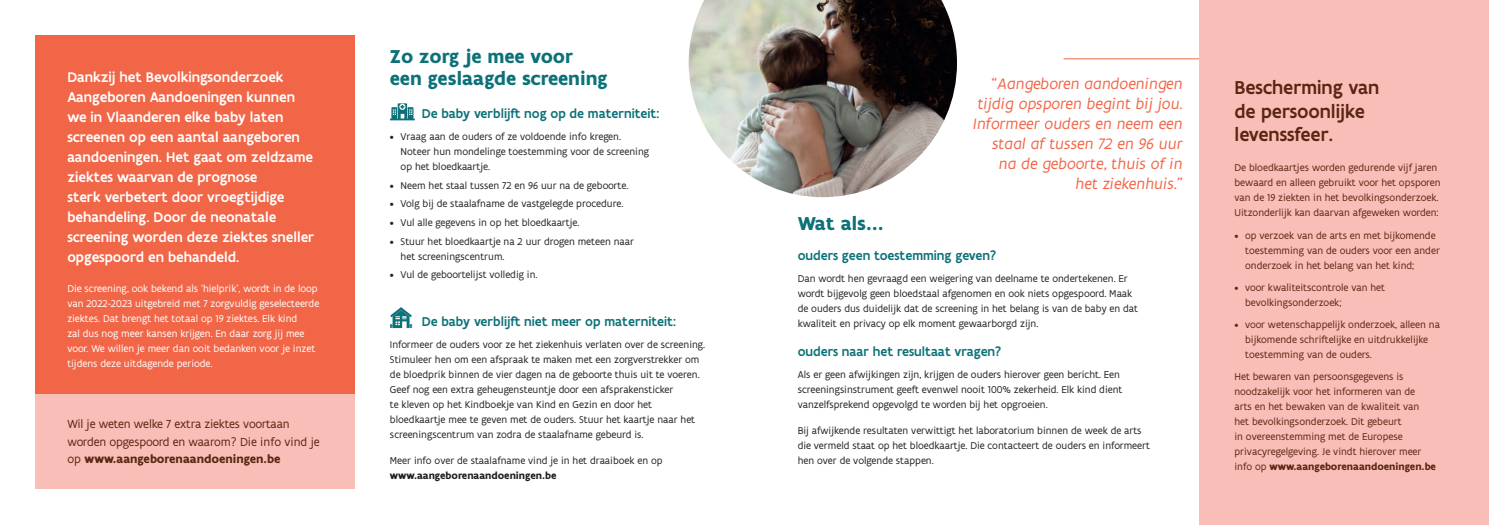
<style>
.page{position:relative;width:1489px;height:525px;background:#fff}
.page>*{position:absolute;margin:0;border:0;box-sizing:border-box;transform-origin:0 0}
.t1{font:700 20px "Flanders Art Sans";color:#0c7178}
.t2{font:500 20px/23.8px "Flanders Art Sans";color:#582612}
.t3{font:italic 16.25px/20px "Flanders Art Sans";color:#f26648;text-align:right}
.t4{font:500 15px/20px "Flanders Art Sans";color:#fff}
.t5{font:500 13.75px "Flanders Art Sans";color:#0c7178}
.t6{font:12.5px/17.5px "Flanders Art Sans";letter-spacing:-.01em;color:#582612}
.t7{font:10.62px/15px "Flanders Art Sans";color:#231f20}
.t8{font:10.62px/15px "Flanders Art Sans";color:#582612}
.t9{font:10.62px/15px "Flanders Art Sans";color:#fff}
.t10{font:700 10.62px "Flanders Art Sans";color:#231f20}
.s1{font-weight:700}
</style>
<div class="page">
<div style="left:35px;top:35px;width:319px;height:406px;background:#f26648"></div>
<svg style="left:390px;top:307px;width:22px;height:21px"></svg>
<div style="left:35px;top:394px;width:319px;height:95px;background:#f9beb7"></div>
<div style="left:1199px;top:0;width:289px;height:524px;background:#f9beb7"></div>
<svg style="left:390px;top:103px;width:25px;height:17px"></svg>
<img style="left:688px;top:0;width:269px;height:197px">
<hr style="left:1063px;top:58px;width:135px;height:1px;background:#f26648">
<h1 class="t1" style="left:390px;top:43px;width:184px">Zo zorg je mee voor</h1>
<h3 class="t4" style="left:67px;top:67px;width:218px">Dankzij het Bevolkingsonderzoek</h3>
<h1 class="t1" style="left:390px;top:66px;width:219px">een geslaagde screening</h1>
<p class="t4" style="left:67px;top:87px;width:248px">Aangeboren Aandoeningen kunnen we in Vlaanderen elke baby laten screenen op een aantal aangeboren aandoeningen. Het gaat om zeldzame ziektes waarvan de prognose<br>sterk verbetert door vroegtijdige behandeling. Door de neonatale screening worden deze ziektes sneller opgespoord en behandeld.</p>
<p class="t9" style="left:67px;top:281px;width:253px">Die screening, ook bekend als ‘hielprik’, wordt in de loop van 2022-2023 uitgebreid met 7 zorgvuldig geselecteerde ziektes. Dat brengt het totaal op 19 ziektes. Elk kind<br>zal dus nog meer kansen krijgen. En daar zorg jij mee voor. We willen je meer dan ooit bedanken voor je inzet tijdens deze uitdagende periode.</p>
<p class="t5" style="left:422px;top:105px;width:239px">De baby verblijft nog op de materniteit:</p>
<p class="t7" style="left:400px;top:129px;width:250px;text-indent:-11px">• Vraag aan de ouders of ze voldoende info kregen.<br>Noteer hun mondelinge toestemming voor de screening op het bloedkaartje.</p>
<p class="t7" style="left:390px;top:177px;width:240px">• Neem het staal tussen 72 en 96 uur na de geboorte.</p>
<p class="t7" style="left:390px;top:196px;width:235px">• Volg bij de staalafname de vastgelegde procedure.</p>
<p class="t7" style="left:390px;top:215px;width:191px">• Vul alle gegevens in op het bloedkaartje.</p>
<p class="t7" style="left:400px;top:233px;width:235px;text-indent:-11px">• Stuur het bloedkaartje na 2 uur drogen meteen naar het screeningscentrum.</p>
<p class="t7" style="left:390px;top:267px;width:149px">• Vul de geboortelijst volledig in.</p>
<p class="t5" style="left:422px;top:312px;width:255px">De baby verblijft niet meer op materniteit:</p>
<p class="t7" style="left:390px;top:336px;width:317px">Informeer de ouders voor ze het ziekenhuis verlaten over de screening.<br>Stimuleer hen om een afspraak te maken met een zorgverstrekker om de bloedprik binnen de vier dagen na de geboorte thuis uit te voeren.<br>Geef nog een extra geheugensteuntje door een afsprakensticker<br>te kleven op het Kindboekje van Kind en Gezin en door het bloedkaartje mee te geven met de ouders. Stuur het kaartje naar het screeningscentrum van zodra de staalafname gebeurd is.</p>
<p class="t7" style="left:390px;top:452px;width:274px">Meer info over de staalafname vind je in het draaiboek en op</p>
<p class="t10" style="left:390px;top:468px;width:168px">www.aangeborenaandoeningen.be</p>
<p class="t6" style="left:67px;top:415px;width:254px">Wil je weten welke 7 extra ziektes voortaan worden opgespoord en waarom? Die info vind je op <span class="s1">www.aangeborenaandoeningen.be</span></p>
<h2 class="t3" style="left:973px;top:73px;width:211px">“Aangeboren aandoeningen tijdig opsporen begint bij jou.<br>Informeer ouders en neem een staal af tussen 72 en 96 uur na de geboorte, thuis of in het ziekenhuis.”</h2>
<h1 class="t1" style="left:797px;top:210px;width:87px">Wat als…</h1>
<p class="t5" style="left:797px;top:246px;width:200px">ouders geen toestemming geven?</p>
<p class="t7" style="left:797px;top:270px;width:342px">Dan wordt hen gevraagd een weigering van deelname te ondertekenen. Er wordt bijgevolg geen bloedstaal afgenomen en ook niets opgespoord. Maak de ouders dus duidelijk dat de screening in het belang is van de baby en dat kwaliteit en privacy op elk moment gewaarborgd zijn.</p>
<p class="t5" style="left:797px;top:342px;width:205px">ouders naar het resultaat vragen?</p>
<p class="t7" style="left:797px;top:366px;width:326px">Als er geen afwijkingen zijn, krijgen de ouders hierover geen bericht. Een screeningsinstrument geeft evenwel nooit 100% zekerheid. Elk kind dient vanzelfsprekend opgevolgd te worden bij het opgroeien.</p>
<p class="t7" style="left:797px;top:422px;width:354px">Bij afwijkende resultaten verwittigt het laboratorium binnen de week de arts die vermeld staat op het bloedkaartje. Die contacteert de ouders en informeert hen over de volgende stappen.</p>
<h1 class="t2" style="left:1234px;top:75px;width:146px">Bescherming van de persoonlijke levenssfeer.</h1>
<p class="t8" style="left:1234px;top:160px;width:207px">De bloedkaartjes worden gedurende vijf jaren bewaard en alleen gebruikt voor het opsporen van de 19 ziekten in het bevolkingsonderzoek.<br>Uitzonderlijk kan daarvan afgeweken worden:</p>
<p class="t8" style="left:1244px;top:227px;width:196px;text-indent:-11px">• op verzoek van de arts en met bijkomende toestemming van de ouders voor een ander onderzoek in het belang van het kind;</p>
<p class="t8" style="left:1244px;top:279px;width:141px;text-indent:-11px">• voor kwaliteitscontrole van het bevolkingsonderzoek;</p>
<p class="t8" style="left:1244px;top:316px;width:196px;text-indent:-11px">• voor wetenschappelijk onderzoek, alleen na bijkomende schriftelijke en uitdrukkelijke toestemming van de ouders.</p>
<p class="t8" style="left:1234px;top:368px;width:203px">Het bewaren van persoonsgegevens is noodzakelijk voor het informeren van de<br>arts en het bewaken van de kwaliteit van het bevolkingsonderzoek. Dit gebeurt<br>in overeenstemming met de Europese privacyregelgeving. Je vindt hierover meer info op <span class="s1">www.aangeborenaandoeningen.be</span></p>
</div>
